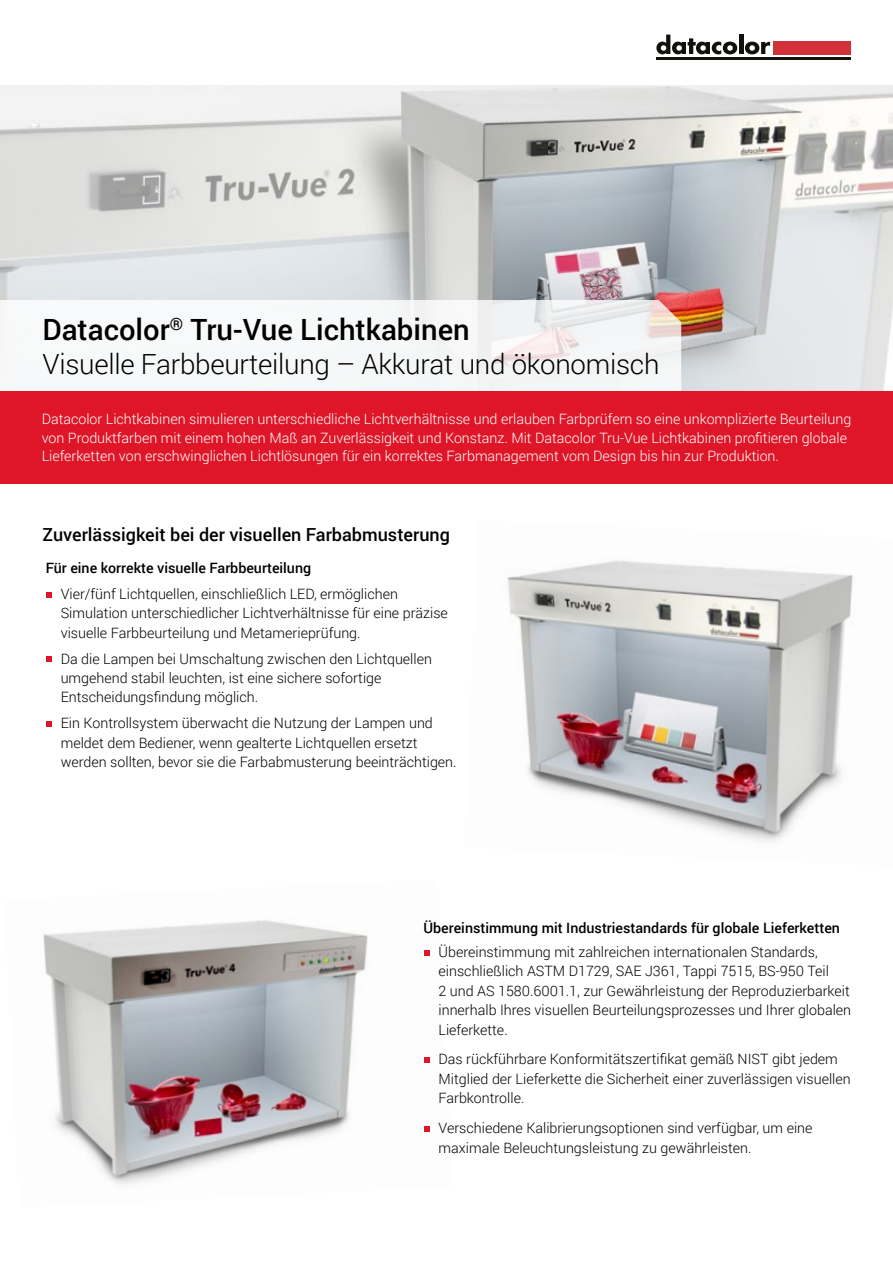
<style>
.page{position:relative;width:893px;height:1263px;background:#fff}
.page>*{position:absolute;margin:0;border:0;box-sizing:border-box;transform-origin:0 0}
.t1{font:500 29.25px "Roboto";color:#000}
.t2{font:300 27.75px "Roboto";letter-spacing:-.01em;color:#000}
.t3{font:500 18px "Roboto";color:#000}
.t4{font:300 14.25px/19.5px "Roboto";color:#000}
.t5{font:300 14.25px/18.8px "Roboto";color:#fff}
.t6{font:500 14.25px "Roboto";color:#000}
</style>
<div class="page">
<svg style="left:656px;top:35px;width:81px;height:19px"></svg>
<hr style="left:739px;top:35px;width:4px;height:19px;background:#12100b">
<svg style="left:745px;top:42px;width:25px;height:12px"></svg>
<div style="left:773px;top:42px;width:77px;height:13px;background:#d13239"></div>
<hr style="left:656px;top:57px;width:194px;height:2px;background:#12100b">
<img style="left:0;top:86px;width:893px;height:305px">
<img style="left:507px;top:560px;width:346px;height:282px">
<img style="left:43px;top:920px;width:387px;height:264px">
<svg style="left:0;top:300px;width:681px;height:91px"></svg>
<div style="left:0;top:391px;width:893px;height:92px;background:#de1628"></div>
<svg style="left:423px;top:949px;width:6px;height:6px"></svg>
<svg style="left:423px;top:1057px;width:6px;height:6px"></svg>
<svg style="left:423px;top:1126px;width:6px;height:6px"></svg>
<svg style="left:46px;top:592px;width:6px;height:6px"></svg>
<svg style="left:46px;top:656px;width:6px;height:6px"></svg>
<svg style="left:46px;top:721px;width:6px;height:6px"></svg>
<h1 class="t1" style="left:43px;top:309px;width:429px">Datacolor<sup>®</sup> Tru-Vue Lichtkabinen</h1>
<h2 class="t2" style="left:43px;top:345px;width:618px">Visuelle Farbbeurteilung – Akkurat und ökonomisch</h2>
<p class="t5" style="left:42px;top:409px;width:811px">Datacolor Lichtkabinen simulieren unterschiedliche Lichtverhältnisse und erlauben Farbprüfern so eine unkomplizierte Beurteilung von Produktfarben mit einem hohen Maß an Zuverlässigkeit und Konstanz. Mit Datacolor Tru-Vue Lichtkabinen profitieren globale<br>Lieferketten von erschwinglichen Lichtlösungen für ein korrektes Farbmanagement vom Design bis hin zur Produktion.</p>
<p class="t3" style="left:43px;top:521px;width:409px">Zuverlässigkeit bei der visuellen Farbabmusterung</p>
<p class="t6" style="left:46px;top:558px;width:267px">Für eine korrekte visuelle Farbbeurteilung</p>
<p class="t4" style="left:61px;top:584px;width:389px">Vier/fünf Lichtquellen, einschließlich LED, ermöglichen<br>Simulation unterschiedlicher Lichtverhältnisse für eine präzise visuelle Farbbeurteilung und Metamerieprüfung.</p>
<p class="t4" style="left:61px;top:648px;width:373px">Da die Lampen bei Umschaltung zwischen den Lichtquellen umgehend stabil leuchten, ist eine sichere sofortige<br>Entscheidungsfindung möglich.</p>
<p class="t4" style="left:61px;top:713px;width:397px">Ein Kontrollsystem überwacht die Nutzung der Lampen und meldet dem Bediener, wenn gealterte Lichtquellen ersetzt werden sollten, bevor sie die Farbabmusterung beeinträchtigen.</p>
<p class="t6" style="left:423px;top:917px;width:418px">Übereinstimmung mit Industriestandards für globale Lieferketten</p>
<p class="t4" style="left:438px;top:941px;width:414px">Übereinstimmung mit zahlreichen internationalen Standards, einschließlich ASTM D1729, SAE J361, Tappi 7515, BS-950 Teil<br>2 und AS 1580.6001.1, zur Gewährleistung der Reproduzierbarkeit innerhalb Ihres visuellen Beurteilungsprozesses und Ihrer globalen Lieferkette.</p>
<p class="t4" style="left:438px;top:1049px;width:414px">Das rückführbare Konformitätszertifikat gemäß NIST gibt jedem<br>Mitglied der Lieferkette die Sicherheit einer zuverlässigen visuellen<br>Farbkontrolle.</p>
<p class="t4" style="left:438px;top:1118px;width:375px">Verschiedene Kalibrierungsoptionen sind verfügbar, um eine maximale Beleuchtungsleistung zu gewährleisten.</p>
</div>
